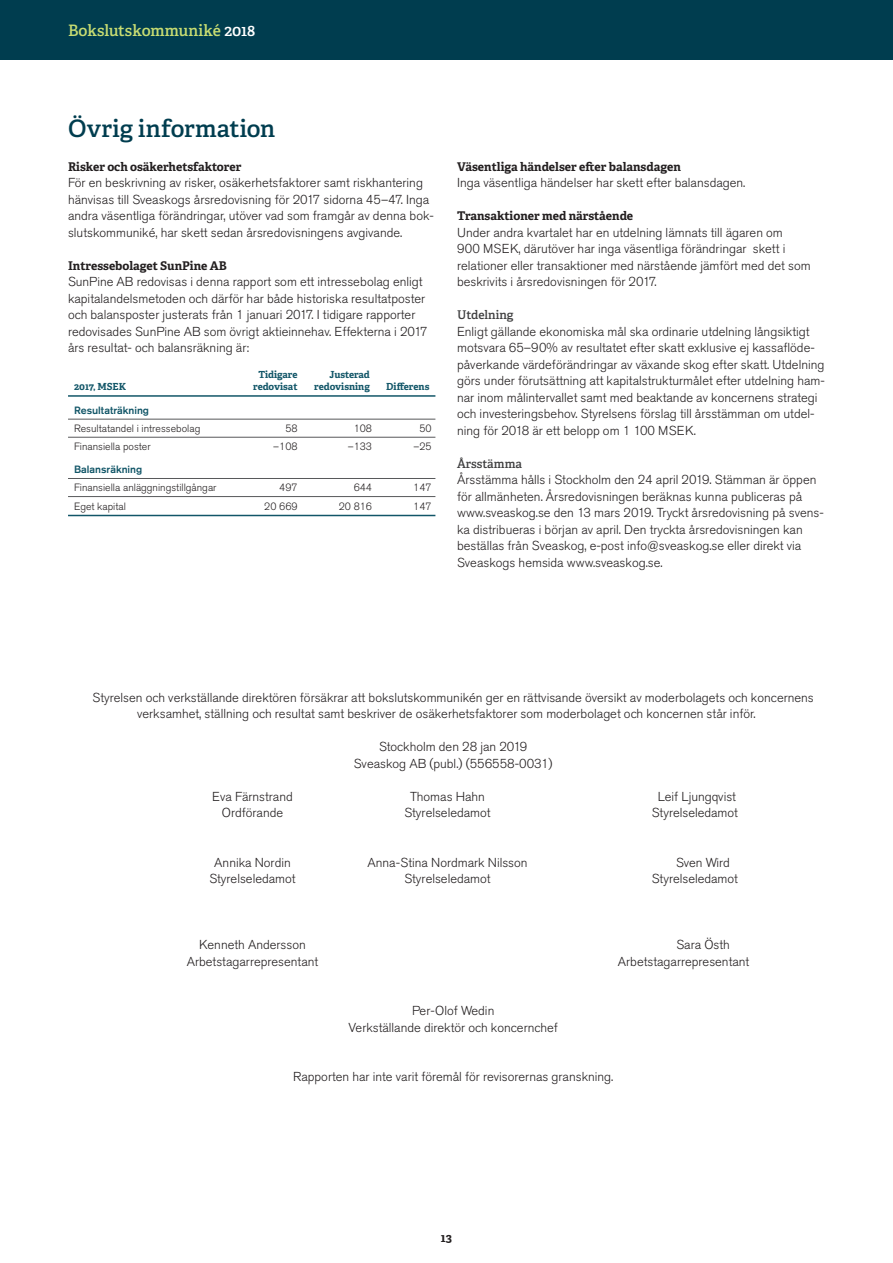
<style>
.page{position:relative;width:893px;height:1263px;background:#fff}
.page>*{position:absolute;margin:0;border:0;box-sizing:border-box;transform-origin:0 0}
.t1{font:600 24px "Adelle";letter-spacing:.01em;color:#003d4f}
.t2{font:600 15.75px "Adelle";color:#c7dc72}
.t3{font:300 12.9px/16.5px "Akzidenz Grotesk Std";color:#231f20}
.t4{font:700 12px "Adelle";color:#231f20}
.t5{font:600 12px "Adelle";color:#3e3e3f}
.t6{font:300 10.5px "Akzidenz Grotesk Std";color:#231f20}
.t7{font:500 10.5px "Akzidenz Grotesk Std";color:#125668}
.t8{font:700 9.75px/11.7px "Adelle";color:#125668;text-align:center}
.s1{color:#fff}
</style>
<div class="page">
<div style="left:0;top:0;width:893px;height:60px;background:#003d4f"></div>
<hr style="left:68px;top:437px;width:367px;height:1px;background:#57585a">
<hr style="left:68px;top:395px;width:367px;height:2px;background:#125668">
<hr style="left:68px;top:419px;width:367px;height:1px;background:#57585a">
<hr style="left:68px;top:478px;width:367px;height:1px;background:#57585a">
<hr style="left:68px;top:496px;width:367px;height:1px;background:#57585a">
<hr style="left:68px;top:515px;width:367px;height:1px;background:#125668">
<p class="t2" style="left:68px;top:24px;width:189px">Bokslutskommuniké <span class="s1">2018</span></p>
<h1 class="t1" style="left:68px;top:119px;width:209px">Övrig information</h1>
<p class="t4" style="left:68px;top:161px;width:175px">Risker och osäkerhetsfaktorer</p>
<p class="t3" style="left:68px;top:176px;width:367px">För en beskrivning av risker, osäkerhetsfaktorer samt riskhantering hänvisas till Sveaskogs årsredovisning för 2017 sidorna 45–47. Inga andra väsentliga förändringar, utöver vad som framgår av denna bok&shy;slutskommuniké, har skett sedan årsredovisningens avgivande.</p>
<p class="t4" style="left:68px;top:260px;width:160px">Intressebolaget SunPine AB</p>
<p class="t3" style="left:68px;top:275px;width:361px">SunPine AB redovisas i denna rapport som ett intressebolag enligt kapitalandelsmetoden och därför har både historiska resultatposter och balansposter justerats från 1 januari 2017. I tidigare rapporter redovisades SunPine AB som övrigt aktieinnehav. Effekterna i 2017 års resultat- och balansräkning är:</p>
<p class="t8" style="left:74px;top:381px;width:54px">2017, MSEK</p>
<p class="t8" style="left:253px;top:370px;width:46px">Tidigare redovisat</p>
<p class="t8" style="left:314px;top:370px;width:57px;text-align:right">Justerad redovisning</p>
<p class="t8" style="left:386px;top:381px;width:45px">Differens</p>
<p class="t7" style="left:74px;top:406px;width:77px">Resultaträkning</p>
<p class="t6" style="left:74px;top:425px;width:128px">Resultatandel i intressebolag</p>
<p class="t6" style="left:285px;top:425px;width:14px">58</p>
<p class="t6" style="left:354px;top:425px;width:20px">108</p>
<p class="t6" style="left:419px;top:425px;width:14px">50</p>
<p class="t6" style="left:74px;top:443px;width:78px">Finansiella poster</p>
<p class="t6" style="left:273px;top:443px;width:26px">–108</p>
<p class="t6" style="left:348px;top:443px;width:26px">–133</p>
<p class="t6" style="left:413px;top:443px;width:20px">–25</p>
<p class="t7" style="left:74px;top:466px;width:70px">Balansräkning</p>
<p class="t6" style="left:74px;top:484px;width:144px">Finansiella anläggningstillgångar</p>
<p class="t6" style="left:279px;top:484px;width:20px">497</p>
<p class="t6" style="left:354px;top:484px;width:20px">644</p>
<p class="t6" style="left:413px;top:484px;width:20px">147</p>
<p class="t6" style="left:74px;top:502px;width:53px">Eget kapital</p>
<p class="t6" style="left:264px;top:502px;width:35px">20 669</p>
<p class="t6" style="left:339px;top:502px;width:35px">20 816</p>
<p class="t6" style="left:413px;top:502px;width:20px">147</p>
<p class="t4" style="left:457px;top:161px;width:225px">Väsentliga händelser e er balansdagen</p>
<p class="t3" style="left:457px;top:176px;width:290px">Inga väsentliga händelser har skett efter balansdagen.</p>
<p class="t4" style="left:457px;top:211px;width:178px">Transaktioner med närstående</p>
<p class="t3" style="left:457px;top:225px;width:355px">Under andra kvartalet har en utdelning lämnats till ägaren om<br>900 MSEK, därutöver har inga väsentliga förändringar skett i relationer eller transaktioner med närstående jämfört med det som beskrivits i årsredovisningen för 2017.</p>
<p class="t5" style="left:457px;top:310px;width:58px">Utdelning</p>
<p class="t3" style="left:457px;top:324px;width:369px">Enligt gällande ekonomiska mål ska ordinarie utdelning långsiktigt motsvara 65–90% av resultatet efter skatt exklusive ej kassaflöde&shy;påverkande värdeförändringar av växande skog efter skatt. Utdelning görs under förutsättning att kapitalstrukturmålet efter utdelning ham&shy;nar inom målintervallet samt med beaktande av koncernens strategi och investeringsbehov. Styrelsens förslag till årsstämman om utdel&shy;ning för 2018 är ett belopp om 1 100 MSEK.</p>
<p class="t5" style="left:457px;top:459px;width:66px">Årsstämma</p>
<p class="t3" style="left:457px;top:473px;width:368px">Årsstämma hålls i Stockholm den 24 april 2019. Stämman är öppen för allmänheten. Årsredovisningen beräknas kunna publiceras på www.sveaskog.se den 13 mars 2019. Tryckt årsredovisning på svens&shy;ka distribueras i början av april. Den tryckta årsredovisningen kan beställas från Sveaskog, e-post info@sveaskog.se eller direkt via Sveaskogs hemsida www.sveaskog.se.</p>
<p class="t3" style="left:137px;top:690px;width:678px;text-indent:-45px">Styrelsen och verkställande direktören försäkrar att bokslutskommunikén ger en rättvisande översikt av moderbolagets och koncernens verksamhet, ställning och resultat samt beskriver de osäkerhetsfaktorer som moderbolaget och koncernen står inför.</p>
<p class="t3" style="left:354px;top:740px;width:200px;text-align:center">Stockholm den 28 jan 2019<br>Sveaskog AB (publ.) (556558-0031)</p>
<p class="t3" style="left:212px;top:789px;width:82px">Eva Färnstrand</p>
<p class="t3" style="left:410px;top:789px;width:76px">Thomas Hahn</p>
<p class="t3" style="left:658px;top:789px;width:80px">Leif Ljungqvist</p>
<p class="t3" style="left:222px;top:806px;width:63px">Ordförande</p>
<p class="t3" style="left:404px;top:806px;width:88px">Styrelseledamot</p>
<p class="t3" style="left:652px;top:806px;width:88px">Styrelseledamot</p>
<p class="t3" style="left:214px;top:855px;width:78px">Annika Nordin</p>
<p class="t3" style="left:367px;top:855px;width:162px">Anna-Stina Nordmark Nilsson</p>
<p class="t3" style="left:676px;top:855px;width:55px">Sven Wird</p>
<p class="t3" style="left:209px;top:872px;width:88px">Styrelseledamot</p>
<p class="t3" style="left:404px;top:872px;width:88px">Styrelseledamot</p>
<p class="t3" style="left:652px;top:872px;width:88px">Styrelseledamot</p>
<p class="t3" style="left:199px;top:938px;width:108px">Kenneth Andersson</p>
<p class="t3" style="left:676px;top:938px;width:55px">Sara Östh</p>
<p class="t3" style="left:187px;top:954px;width:133px">Arbetstagarrepresentant</p>
<p class="t3" style="left:618px;top:954px;width:133px">Arbetstagarrepresentant</p>
<p class="t3" style="left:349px;top:1004px;width:211px;text-align:center">Per-Olof Wedin<br>Verkställande direktör och koncernchef</p>
<p class="t3" style="left:293px;top:1070px;width:322px">Rapporten har inte varit föremål för revisorernas granskning.</p>
<p class="t4" style="left:441px;top:1232px;width:13px">13</p>
</div>
